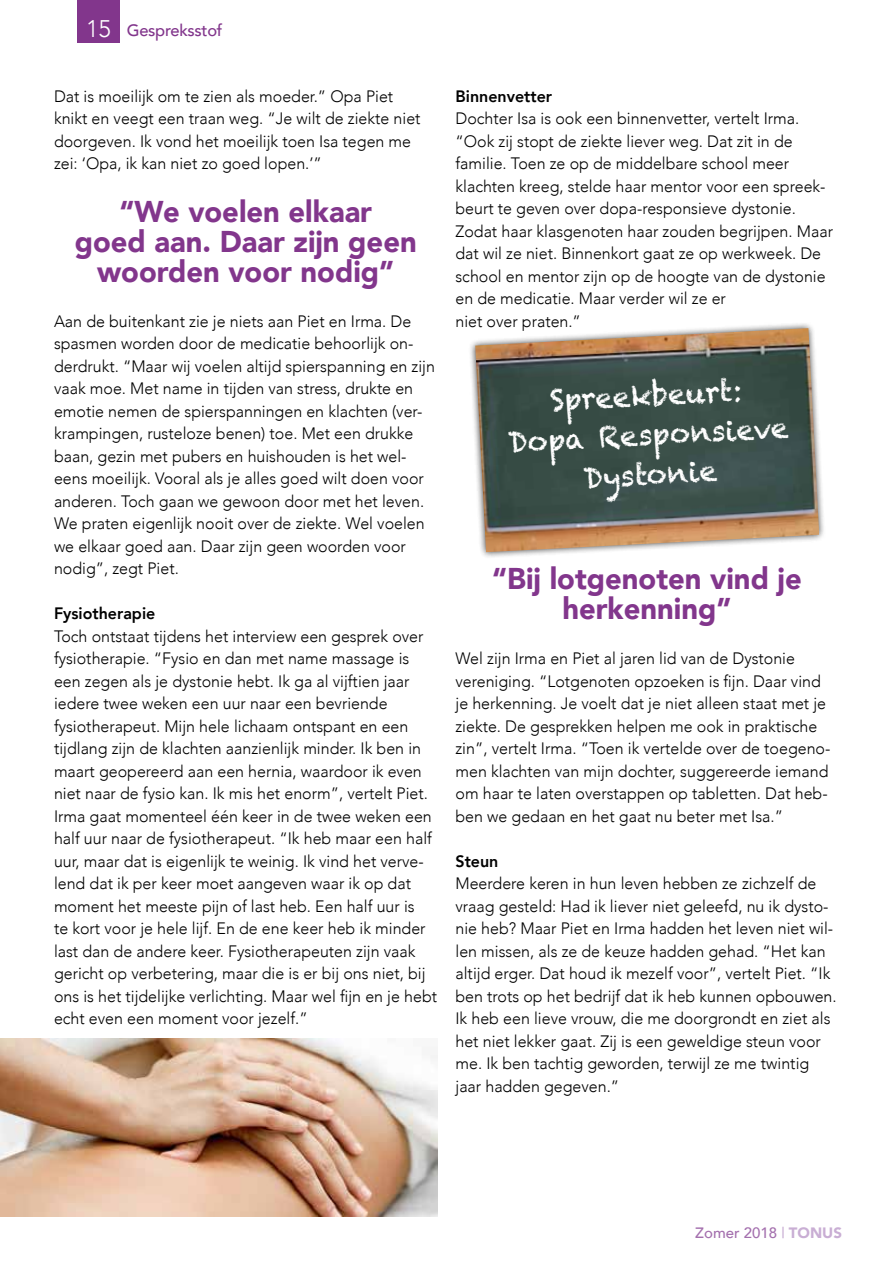
<style>
.page{position:relative;width:893px;height:1263px;background:#fff}
.page>*{position:absolute;margin:0;border:0;box-sizing:border-box;transform-origin:0 0}
.t1{font:900 30px/30px "Avenir";color:#82368c;text-align:center}
.t2{font:28.8px/39.6px "Chalkduster";color:#fff;text-align:center}
.t3{font:300 24px "Avenir";color:#fff}
.t4{font:300 16.5px/22.5px "Avenir";color:#000}
.t5{font:800 16.5px "Avenir";color:#000}
.t6{font:500 16.5px "Avenir";letter-spacing:-.02em;color:#82368c}
.t7{font:500 15px "Avenir";color:#a470ae}
.s1{color:#c9aed4}
.s2{font-weight:900;color:#c9aed4}
</style>
<div class="page">
<div style="left:77px;top:0;width:43px;height:43px;background:#82368c"></div>
<img style="left:0;top:1039px;width:437px;height:177px">
<div style="left:468px;top:321px;width:358px;height:238px;background:#000;opacity:.75"></div>
<img style="left:475px;top:328px;width:344px;height:224px">
<h3 class="t3" style="left:86px;top:14px;width:26px">15</h3>
<p class="t6" style="left:127px;top:16px;width:97px">Gespreksstof</p>
<p class="t4" style="left:54px;top:85px;width:368px">Dat is moeilijk om te zien als moeder.” Opa Piet knikt en veegt een traan weg. “Je wilt de ziekte niet doorgeven. Ik vond het moeilijk toen Isa tegen me zei: ‘Opa, ik kan niet zo goed lopen.’”</p>
<h1 class="t1" style="left:75px;top:195px;width:343px">“We voelen elkaar<br>goed aan. Daar zijn geen woorden voor nodig”</h1>
<p class="t4" style="left:54px;top:310px;width:382px">Aan de buitenkant zie je niets aan Piet en Irma. De spasmen worden door de medicatie behoorlijk on&shy;derdrukt. “Maar wij voelen altijd spierspanning en zijn vaak moe. Met name in tijden van stress, drukte en emotie nemen de spierspanningen en klachten (ver&shy;krampingen, rusteloze benen) toe. Met een drukke baan, gezin met pubers en huishouden is het wel&shy;eens moeilijk. Vooral als je alles goed wilt doen voor anderen. Toch gaan we gewoon door met het leven.<br>We praten eigenlijk nooit over de ziekte. Wel voelen we elkaar goed aan. Daar zijn geen woorden voor nodig”, zegt Piet.</p>
<p class="t5" style="left:54px;top:600px;width:103px">Fysiotherapie</p>
<p class="t4" style="left:54px;top:625px;width:385px">Toch ontstaat tijdens het interview een gesprek over fysiotherapie. “Fysio en dan met name massage is een zegen als je dystonie hebt. Ik ga al vijftien jaar iedere twee weken een uur naar een bevriende fysiotherapeut. Mijn hele lichaam ontspant en een tijdlang zijn de klachten aanzienlijk minder. Ik ben in maart geopereerd aan een hernia, waardoor ik even niet naar de fysio kan. Ik mis het enorm”, vertelt Piet.<br>Irma gaat momenteel één keer in de twee weken een half uur naar de fysiotherapeut. “Ik heb maar een half uur, maar dat is eigenlijk te weinig. Ik vind het verve&shy;lend dat ik per keer moet aangeven waar ik op dat moment het meeste pijn of last heb. Een half uur is<br>te kort voor je hele lijf. En de ene keer heb ik minder last dan de andere keer. Fysiotherapeuten zijn vaak gericht op verbetering, maar die is er bij ons niet, bij ons is het tijdelijke verlichting. Maar wel fijn en je hebt echt even een moment voor jezelf.”</p>
<p class="t5" style="left:455px;top:83px;width:98px">Binnenvetter</p>
<p class="t4" style="left:455px;top:107px;width:379px">Dochter Isa is ook een binnenvetter, vertelt Irma. “Ook zij stopt de ziekte liever weg. Dat zit in de familie. Toen ze op de middelbare school meer klachten kreeg, stelde haar mentor voor een spreek&shy;beurt te geven over dopa-responsieve dystonie.<br>Zodat haar klasgenoten haar zouden begrijpen. Maar dat wil ze niet. Binnenkort gaat ze op werkweek. De school en mentor zijn op de hoogte van de dystonie en de medicatie. Maar verder wil ze er<br>niet over praten.”</p>
<h2 class="t2" style="left:505px;top:383px;width:282px;rotate:-3deg">Spreekbeurt:<br>Dopa Responsieve<br>Dystonie</h2>
<h1 class="t1" style="left:492px;top:563px;width:311px">“Bij lotgenoten vind je herkenning”</h1>
<p class="t4" style="left:455px;top:647px;width:376px">Wel zijn Irma en Piet al jaren lid van de Dystonie vereniging. “Lotgenoten opzoeken is fijn. Daar vind je herkenning. Je voelt dat je niet alleen staat met je ziekte. De gesprekken helpen me ook in praktische zin”, vertelt Irma. “Toen ik vertelde over de toegeno&shy;men klachten van mijn dochter, suggereerde iemand om haar te laten overstappen op tabletten. Dat heb&shy;ben we gedaan en het gaat nu beter met Isa.”</p>
<p class="t5" style="left:455px;top:848px;width:44px">Steun</p>
<p class="t4" style="left:455px;top:872px;width:383px">Meerdere keren in hun leven hebben ze zichzelf de vraag gesteld: Had ik liever niet geleefd, nu ik dysto&shy;nie heb? Maar Piet en Irma hadden het leven niet wil&shy;len missen, als ze de keuze hadden gehad. “Het kan altijd erger. Dat houd ik mezelf voor”, vertelt Piet. “Ik ben trots op het bedrijf dat ik heb kunnen opbouwen.<br>Ik heb een lieve vrouw, die me doorgrondt en ziet als het niet lekker gaat. Zij is een geweldige steun voor me. Ik ben tachtig geworden, terwijl ze me twintig jaar hadden gegeven.”</p>
<p class="t7" style="left:695px;top:1219px;width:148px">Zomer 2018 <span class="s1">|</span> <span class="s2">TONUS</span></p>
</div>
